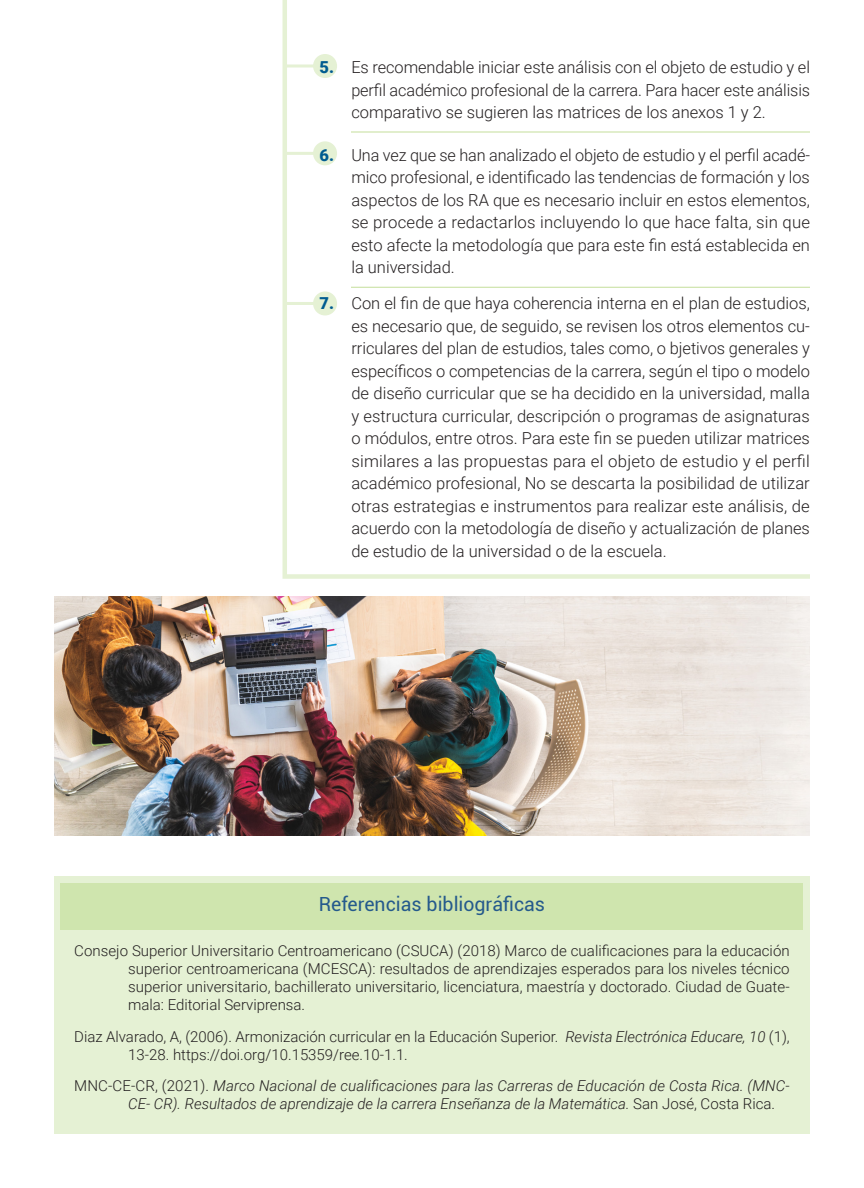
<style>
.page{position:relative;width:864px;height:1188px;background:#fff}
.page>*{position:absolute;margin:0;border:0;box-sizing:border-box;transform-origin:0 0}
.t1{font:19.5px "Roboto";color:#255a8c}
.t2{font:300 16.5px/22.5px "Roboto";color:#231f20;text-align:justify}
.t3{font:300 15px/18px "Roboto";color:#231f20;text-align:justify}
.t4{font:italic 300 15px/18px "Roboto";color:#231f20}
.s1{font-weight:900;color:#005c90}
.s2{font-style:italic}
.s3{font-style:normal}
</style>
<div class="page">
<hr style="left:863px;top:0;width:1px;height:1188px;background:#edf7f9">
<div style="left:54px;top:876px;width:756px;height:258px;background:#e5f1d4"></div>
<div style="left:61px;top:883px;width:742px;height:47px;background:#cfe5ae"></div>
<img style="left:54px;top:596px;width:756px;height:239px">
<svg style="left:282px;top:0;width:528px;height:579px"></svg>
<hr style="left:351px;top:132px;width:459px;height:1px;background:#c4df9b">
<hr style="left:351px;top:287px;width:459px;height:1px;background:#c4df9b">
<p class="t2" style="left:351px;top:55px;width:460px;text-indent:-32px"><span class="s1">5.</span> Es recomendable iniciar este análisis con el objeto de estudio y el perfil académico profesional de la carrera. Para hacer este análisis comparativo se sugieren las matrices de los anexos 1 y 2.</p>
<p class="t2" style="left:351px;top:143px;width:460px;text-indent:-32px"><span class="s1">6.</span> Una vez que se han analizado el objeto de estudio y el perfil acadé&shy;mico profesional, e identificado las tendencias de formación y los aspectos de los RA que es necesario incluir en estos elementos, se procede a redactarlos incluyendo lo que hace falta, sin que esto afecte la metodología que para este fin está establecida en la universidad.</p>
<p class="t2" style="left:351px;top:292px;width:460px;text-indent:-32px"><span class="s1">7.</span> Con el fin de que haya coherencia interna en el plan de estudios, es necesario que, de seguido, se revisen los otros elementos cu&shy;rriculares del plan de estudios, tales como, o bjetivos generales y específicos o competencias de la carrera, según el tipo o modelo de diseño curricular que se ha decidido en la universidad, malla y estructura curricular, descripción o programas de asignaturas o módulos, entre otros. Para este fin se pueden utilizar matrices similares a las propuestas para el objeto de estudio y el perfil académico profesional, No se descarta la posibilidad de utilizar otras estrategias e instrumentos para realizar este análisis, de acuerdo con la metodología de diseño y actualización de planes de estudio de la universidad o de la escuela.</p>
<p class="t1" style="left:319px;top:891px;width:228px">Referencias bibliográficas</p>
<p class="t3" style="left:128px;top:941px;width:663px;text-indent:-54px">Consejo Superior Universitario Centroamericano (CSUCA) (2018) Marco de cualificaciones para la educación superior centroamericana (MCESCA): resultados de aprendizajes esperados para los niveles técnico superior universitario, bachillerato universitario, licenciatura, maestría y doctorado. Ciudad de Guate&shy;mala: Editorial Serviprensa.</p>
<p class="t3" style="left:128px;top:1027px;width:663px;text-indent:-54px">Diaz Alvarado, A, (2006). Armonización curricular en la Educación Superior. <span class="s2">Revista Electrónica Educare, 10</span> (1),<br>13-28. https://doi.org/10.15359/ree.10-1.1.</p>
<p class="t4" style="left:128px;top:1076px;width:663px;text-indent:-54px"><span class="s3">MNC-CE-CR, (2021).</span> Marco Nacional de cualificaciones para las Carreras de Educación de Costa Rica. (MNC-<br>CE- CR). Resultados de aprendizaje de la carrera Enseñanza de la Matemática. <span class="s3">San José, Costa Rica.</span></p>
</div>
